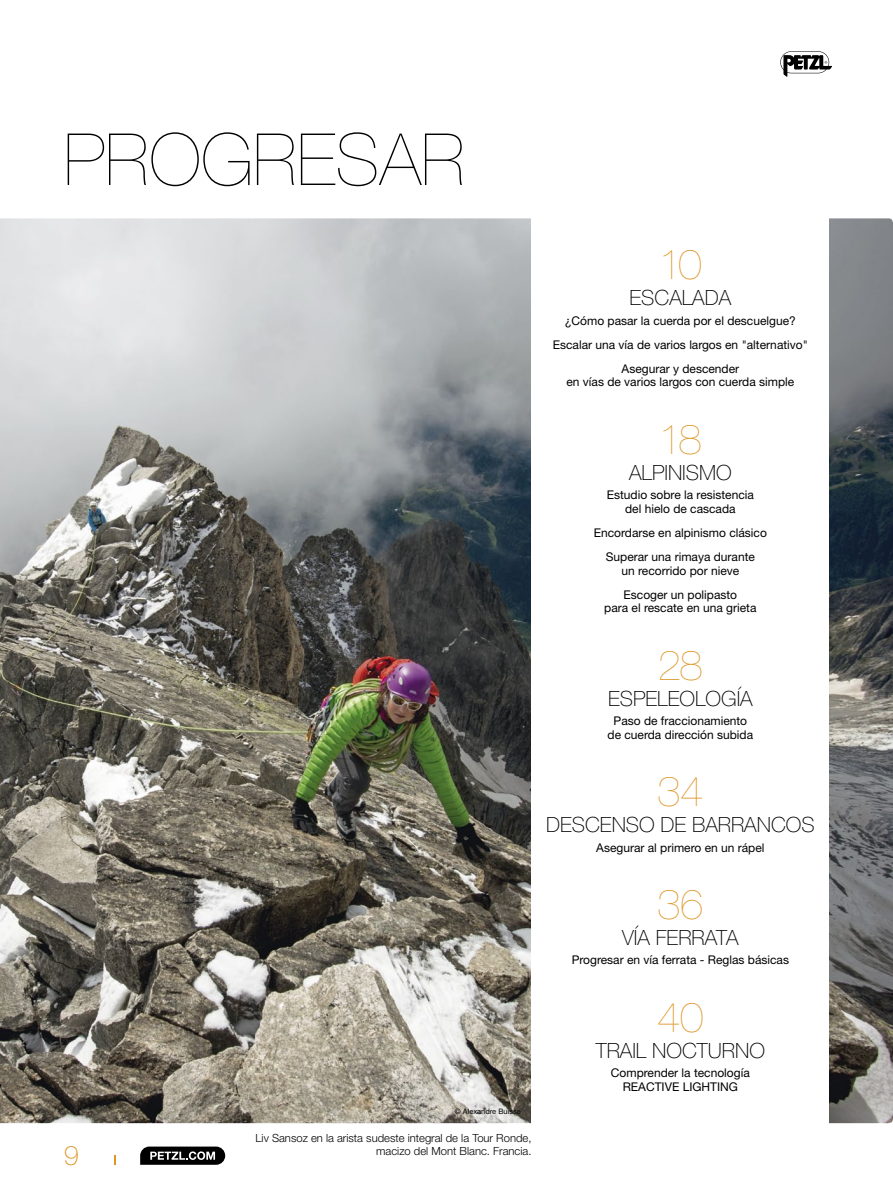
<style>
.page{position:relative;width:893px;height:1187px;background:#fff}
.page>*{position:absolute;margin:0;border:0;box-sizing:border-box;transform-origin:0 0}
._2-FR_TITRE_INTRO_AC{font:200 72px "Helvetica Neue LT Pro";color:#000}
.CONSTANTE-NUMÉROTA{font:200 42px "Helvetica Neue LT Pro";letter-spacing:-.025em;color:#dd9729}
.t1{font:100 27px "Helvetica Neue LT Pro";color:#dd9729}
._21-FR_Titre_Sommair{font:100 21px "Helvetica Neue LT Pro";color:#000}
._22-FR_Titre_activit{font:12px/13.5px "Helvetica Neue LT Pro";color:#000;text-align:center}
._9-Légende_photo{font:300 11.25px/13.5px "Helvetica Neue LT Pro";color:#000;text-align:right}
.Crédits_photos{font:7.5px "Helvetica Neue LT Pro";color:#000}
</style>
<div class="page">
<svg style="left:140px;top:1146px;width:85px;height:18px;background:#3a3a3a"></svg>
<svg style="left:780px;top:51px;width:52px;height:26px"></svg>
<img style="left:0;top:218px;width:893px;height:905px">
<div style="left:531px;top:98px;width:298px;height:1035px;background:#fff"></div>
<p class="_2-FR_TITRE_INTRO_AC" style="left:64px;top:117px;width:403px">PROGRESAR</p>
<h3 class="t1" style="left:64px;top:1138px;width:17px">9</h3>
<p class="Crédits_photos" style="left:455px;top:1106px;width:68px">© Alexandre Buisse</p>
<p class="_9-Légende_photo" style="left:256px;top:1130px;width:277px">Liv Sansoz en la arista sudeste integral de la Tour Ronde, macizo del Mont Blanc. Francia.</p>
<p class="CONSTANTE-NUMÉROTA" style="left:659px;top:240px;width:45px">10</p>
<p class="_21-FR_Titre_Sommair" style="left:629px;top:285px;width:103px">ESCALADA</p>
<p class="_22-FR_Titre_activit" style="left:565px;top:313px;width:232px">¿Cómo pasar la cuerda por el descuelgue?</p>
<p class="_22-FR_Titre_activit" style="left:553px;top:337px;width:257px">Escalar una vía de varios largos en "alternativo"</p>
<p class="_22-FR_Titre_activit" style="left:566px;top:361px;width:229px">Asegurar y descender<br>en vías de varios largos con cuerda simple</p>
<p class="CONSTANTE-NUMÉROTA" style="left:659px;top:415px;width:44px">18</p>
<p class="_21-FR_Titre_Sommair" style="left:629px;top:460px;width:104px">ALPINISMO</p>
<p class="_22-FR_Titre_activit" style="left:607px;top:488px;width:149px">Estudio sobre la resistencia del hielo de cascada</p>
<p class="_22-FR_Titre_activit" style="left:594px;top:525px;width:175px">Encordarse en alpinismo clásico</p>
<p class="_22-FR_Titre_activit" style="left:606px;top:550px;width:151px">Superar una rimaya durante un recorrido por nieve</p>
<p class="_22-FR_Titre_activit" style="left:604px;top:587px;width:154px">Escoger un polipasto<br>para el rescate en una grieta</p>
<p class="CONSTANTE-NUMÉROTA" style="left:658px;top:640px;width:47px">28</p>
<p class="_21-FR_Titre_Sommair" style="left:608px;top:685px;width:146px">ESPELEOLOGÍA</p>
<p class="_22-FR_Titre_activit" style="left:608px;top:713px;width:147px">Paso de fraccionamiento de cuerda dirección subida</p>
<p class="CONSTANTE-NUMÉROTA" style="left:657px;top:767px;width:48px">34</p>
<p class="_21-FR_Titre_Sommair" style="left:546px;top:812px;width:270px">DESCENSO DE BARRANCOS</p>
<p class="_22-FR_Titre_activit" style="left:596px;top:840px;width:170px">Asegurar al primero en un rápel</p>
<p class="CONSTANTE-NUMÉROTA" style="left:657px;top:879px;width:48px">36</p>
<p class="_21-FR_Titre_Sommair" style="left:622px;top:924px;width:118px">VÍA FERRATA</p>
<p class="_22-FR_Titre_activit" style="left:572px;top:953px;width:219px">Progresar en vía ferrata - Reglas básicas</p>
<p class="CONSTANTE-NUMÉROTA" style="left:657px;top:992px;width:48px">40</p>
<p class="_21-FR_Titre_Sommair" style="left:596px;top:1037px;width:171px">TRAIL NOCTURNO</p>
<p class="_22-FR_Titre_activit" style="left:611px;top:1065px;width:140px">Comprender la tecnología<br>REACTIVE LIGHTING</p>
</div>
